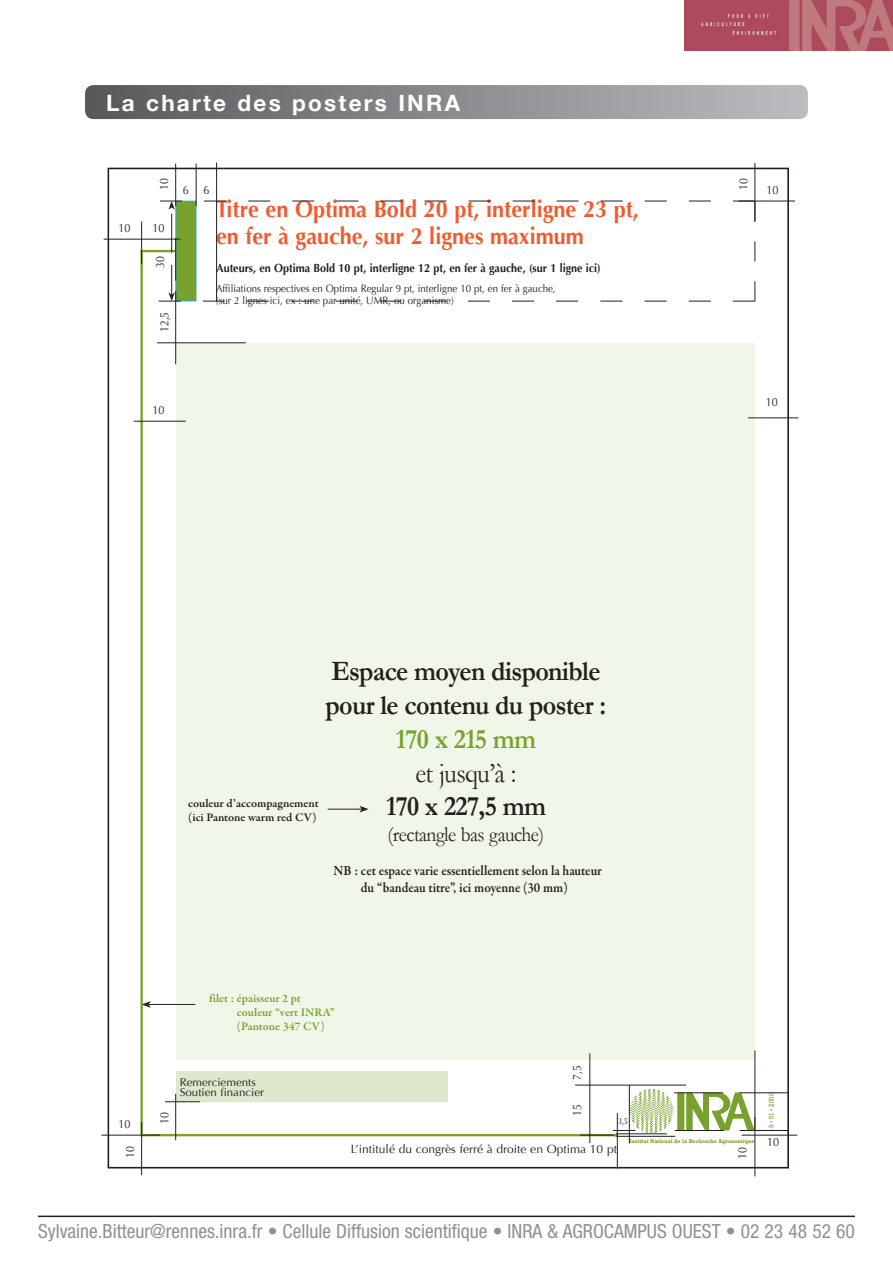
<style>
.page{position:relative;width:893px;height:1263px;background:#fff}
.page>*{position:absolute;margin:0;border:0;box-sizing:border-box;transform-origin:0 0}
.t1{font:700 28.2px/33.9px "Garamond";letter-spacing:-.025em;color:#231f20;scale:.92 1}
.t2{font:28.2px "Garamond";letter-spacing:-.025em;color:#231f20;scale:.92 1}
.t3{font:700 28.2px "Garamond";letter-spacing:-.025em;color:#78a22d;scale:.92 1}
.t4{font:700 23.55px/27px "Optima";color:#f15b2e;scale:.92 1}
.t5{font:700 22.5px "Helvetica Neue";letter-spacing:.1em;color:#fff}
.t6{font:21.15px "Garamond";letter-spacing:-.025em;color:#231f20;scale:.92 1}
.t7{font:condensed 19.5px "Helvetica Neue";color:#8e9093}
.t8{font:600 14.1px/17px "Garamond Premr Pro";letter-spacing:-.005em;color:#231f20;text-align:center;scale:.92 1}
.t9{font:12px "Optima";color:#231f20;scale:.88 1}
.t10{font:700 11.7px "Optima";color:#231f20;scale:.92 1}
.t11{font:600 11.7px/14.1px "Garamond Premr Pro";color:#78a22d}
.t12{font:600 11.7px/14.1px "Garamond Premr Pro";letter-spacing:-.005em;color:#231f20}
.t13{font:11.7px "Optima";color:#231f20}
.t14{font:11.7px "Optima";color:#231f20;scale:.92 1}
.t15{font:11.25px/10.5px "Optima";color:#231f20}
.t16{font:10.65px/11.7px "Optima";color:#231f20;scale:.92 1}
.t17{font:8.25px "Optima";color:#231f20;scale:.92 1}
.t18{font:7.2px "Rockwell";color:#78a22d;scale:.88 1}
.t19{font:700 5.55px "Rockwell";color:#78a22d}
</style>
<div class="page">
<div style="left:85px;top:85px;width:723px;height:34px;background:linear-gradient(to right,#58595c,#bbbcc0);border-radius:9px"></div>
<hr style="left:38px;top:1215px;width:817px;height:2px;background:#231f20">
<hr style="left:140px;top:251px;width:3px;height:885px;background:#78a22d">
<hr style="left:142px;top:1134px;width:476px;height:2px;background:#78a22d">
<hr style="left:140px;top:250px;width:36px;height:2px;background:#78a22d">
<div style="left:176px;top:343px;width:578px;height:716px;background:#f1f7e8"></div>
<div style="left:176px;top:1071px;width:272px;height:30px;background:#dee8cc"></div>
<hr style="left:175px;top:291px;width:1px;height:73px;background:#231f20">
<hr style="left:141px;top:221px;width:1px;height:43px;background:#231f20">
<hr style="left:175px;top:164px;width:1px;height:42px;background:#231f20">
<hr style="left:196px;top:164px;width:1px;height:42px;background:#231f20">
<hr style="left:216px;top:163px;width:1px;height:138px;background:#231f20">
<hr style="left:104px;top:239px;width:76px;height:1px;background:#231f20">
<hr style="left:134px;top:421px;width:52px;height:1px;background:#231f20">
<hr style="left:157px;top:343px;width:89px;height:1px;background:#231f20">
<hr style="left:755px;top:163px;width:1px;height:59px;background:#231f20">
<hr style="left:739px;top:201px;width:56px;height:1px;background:#231f20">
<hr style="left:748px;top:418px;width:50px;height:1px;background:#231f20">
<hr style="left:102px;top:1135px;width:58px;height:1px;background:#231f20">
<hr style="left:165px;top:1101px;width:35px;height:1px;background:#231f20">
<hr style="left:141px;top:1122px;width:1px;height:53px;background:#231f20">
<hr style="left:755px;top:1117px;width:1px;height:59px;background:#231f20">
<hr style="left:742px;top:1135px;width:55px;height:1px;background:#231f20">
<hr style="left:580px;top:1135px;width:34px;height:1px;background:#231f20">
<hr style="left:575px;top:1085px;width:111px;height:1px;background:#231f20">
<hr style="left:755px;top:1050px;width:1px;height:81px;background:#231f20">
<hr style="left:175px;top:1094px;width:1px;height:46px;background:#231f20">
<hr style="left:590px;top:1053px;width:1px;height:90px;background:#231f20">
<svg style="left:159px;top:201px;width:597px;height:101px"></svg>
<hr style="left:148px;top:1004px;width:47px;height:1px;background:#231f20">
<svg style="left:142px;top:1001px;width:9px;height:7px"></svg>
<hr style="left:328px;top:809px;width:34px;height:1px;background:#231f20">
<svg style="left:359px;top:806px;width:10px;height:6px"></svg>
<svg style="left:613px;top:1085px;width:176px;height:83px"></svg>
<img style="left:685px;top:0;width:208px;height:51px">
<h3 class="t5" style="left:106px;top:82px;width:355px">La charte des posters INRA</h3>
<p class="t14" style="left:119px;top:221px;width:15px">10</p>
<p class="t9" style="left:157px;top:190px;width:15px;rotate:-90deg">10</p>
<p class="t14" style="left:153px;top:221px;width:15px">10</p>
<p class="t9" style="left:153px;top:268px;width:15px;rotate:-90deg">30</p>
<p class="t9" style="left:157px;top:332px;width:25px;rotate:-90deg">12,5</p>
<p class="t14" style="left:183px;top:183px;width:8px">6</p>
<p class="t14" style="left:204px;top:183px;width:8px">6</p>
<h2 class="t4" style="left:216px;top:196px;width:461px">Titre en Optima Bold 20 pt, interligne 23 pt, en fer à gauche, sur 2 lignes maximum</h2>
<p class="t16" style="left:216px;top:282px;width:371px">Affiliations respectives en Optima Regular 9 pt, interligne 10 pt, en fer à gauche, (sur 2 lignes ici, ex : une par unité, UMR, ou organisme)</p>
<p class="t10" style="left:217px;top:261px;width:419px">Auteurs, en Optima Bold 10 pt, interligne 12 pt, en fer à gauche, (sur 1 ligne ici)</p>
<p class="t14" style="left:152px;top:403px;width:15px">10</p>
<p class="t9" style="left:736px;top:190px;width:15px;rotate:-90deg">10</p>
<p class="t14" style="left:766px;top:183px;width:15px">10</p>
<p class="t14" style="left:766px;top:395px;width:15px">10</p>
<h1 class="t1" style="left:325px;top:653px;width:307px">Espace moyen disponible pour le contenu du poster :</h1>
<h1 class="t3" style="left:396px;top:722px;width:154px">170 x 215 mm</h1>
<h1 class="t2" style="left:415px;top:756px;width:111px">et jusqu’à :</h1>
<h1 class="t1" style="left:386px;top:789px;width:175px">170 x 227,5 mm</h1>
<h3 class="t6" style="left:388px;top:821px;width:172px">(rectangle bas gauche)</h3>
<h3 class="t8" style="left:334px;top:862px;width:293px">NB : cet espace varie essentiellement selon la hauteur du “bandeau titre”, ici moyenne (30 mm)</h3>
<p class="t12" style="left:188px;top:796px;width:132px">couleur d’accompagnement (ici Pantone warm red CV)</p>
<p class="t14" style="left:119px;top:1117px;width:15px">10</p>
<p class="t9" style="left:123px;top:1158px;width:15px;rotate:-90deg">10</p>
<p class="t11" style="left:237px;top:992px;width:99px;text-indent:-28px">filet : épaisseur 2 pt couleur “vert INRA” (Pantone 347 CV)</p>
<p class="t9" style="left:157px;top:1124px;width:15px;rotate:-90deg">10</p>
<p class="t15" style="left:180px;top:1077px;width:86px">Remerciements<br>Soutien financier</p>
<p class="t9" style="left:570px;top:1080px;width:18px;rotate:-90deg">7,5</p>
<p class="t9" style="left:570px;top:1116px;width:15px;rotate:-90deg">15</p>
<p class="t17" style="left:618px;top:1117px;width:12px">3,5</p>
<p class="t13" style="left:351px;top:1142px;width:268px">L’intitulé du congrès ferré à droite en Optima 10 pt</p>
<p class="t19" style="left:629px;top:1137px;width:127px">Institut National de la Recherche Agronomique</p>
<p class="t9" style="left:735px;top:1159px;width:15px;rotate:-90deg">10</p>
<p class="t18" style="left:767px;top:1132px;width:46px;rotate:-90deg">19 • 01 • 2000</p>
<p class="t14" style="left:767px;top:1135px;width:15px">10</p>
<h3 class="t7" style="left:38px;top:1220px;width:818px">Sylvaine.Bitteur@rennes.inra.fr • Cellule Diffusion scientifique • INRA &amp; AGROCAMPUS OUEST • 02 23 48 52 60</h3>
</div>
